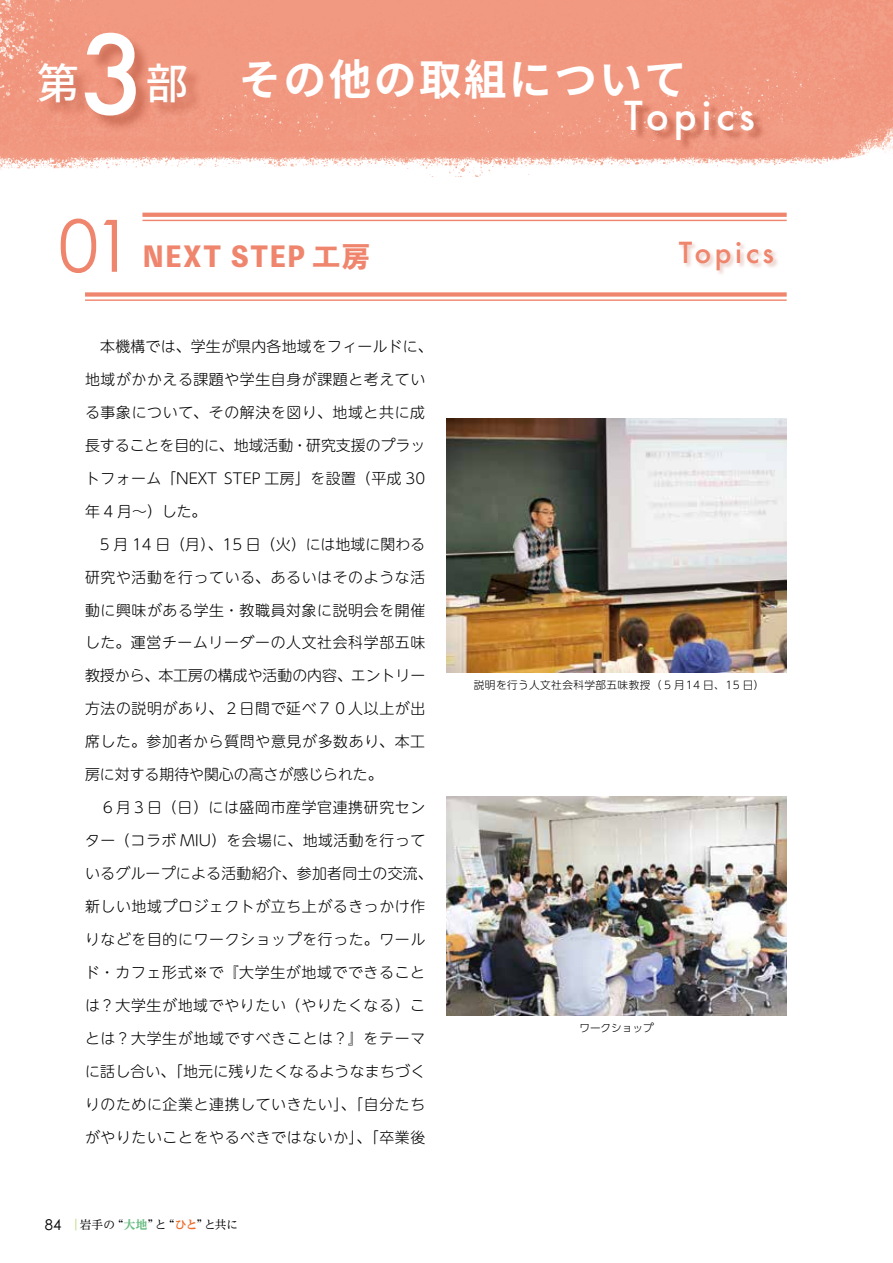
<style>
.page{position:relative;width:893px;height:1263px;background:#fff}
.page>*{position:absolute;margin:0;border:0;box-sizing:border-box;transform-origin:0 0}
.t1{font:500 106.35px "Futura";color:#fff}
.t2{font:72.3px "Century Gothic Pro";color:#ef856d}
.t3{font:700 42.45px "Source Han Sans JP";letter-spacing:.06em;color:#fff}
.t4{font:500 42.45px "Source Han Sans JP";color:#fff}
.t5{font:500 38.7px "Futura";letter-spacing:.12em;color:#fff}
.t6{font:500 28.2px "Futura";letter-spacing:.12em;color:#ef856d}
.t7{font:800 27.6px "Toppan Bunkyu Midashi Gothic Std N";letter-spacing:.055em;color:#ef856d}
.t8{font:300 14.85px "UD Shin M Go Pro";letter-spacing:.045em;color:#000}
.t9{font:300 14.85px "UD Shin M Go Pro";letter-spacing:.02em;color:#000}
.t10{font:300 14.85px "UD Shin M Go Pro";color:#000}
.t11{font:300 14.85px "UD Shin M Go Pro";letter-spacing:.005em;color:#000}
.t12{font:11.7px "UD Reimin Pro";letter-spacing:-.01em;color:#000}
.t13{font:300 10.65px "UD Shin Go Pro";letter-spacing:.04em;color:#000}
.t14{font:300 10.65px "UD Shin Go Pro";color:#000}
.s1{font-weight:500}
.s2{font-family:"Century Gothic Pro";font-size:14.85px}
.s3{color:#b3d46f}
.s4{font-weight:700;font-stretch:expanded;color:#69bd83}
.s5{font-weight:700;font-stretch:expanded;color:#ed6d2b}
</style>
<div class="page">
<img style="left:0;top:0;width:893px;height:177px">
<div style="left:41px;top:35px;width:162px;height:97px;background:#b04d36;opacity:.5"></div>
<div style="left:627px;top:102px;width:139px;height:50px;background:#b04d36;opacity:.6"></div>
<div style="left:85px;top:292px;width:702px;height:5px;background:#ef856d"></div>
<hr style="left:85px;top:299px;width:702px;height:2px;background:#ef856d">
<svg style="left:142px;top:213px;width:645px;height:4px;background:#ef8871"></svg>
<hr style="left:142px;top:220px;width:645px;height:1px;background:#ef856d">
<img style="left:446px;top:418px;width:341px;height:254px">
<img style="left:446px;top:797px;width:341px;height:219px">
<div style="left:679px;top:241px;width:101px;height:35px;background:#b04d36;opacity:.28"></div>
<h1 class="t1" style="left:80px;top:2px;width:67px">3</h1>
<h3 class="t4" style="left:37px;top:60px;width:44px">第</h3>
<h3 class="t3" style="left:146px;top:56px;width:543px"><span class="s1">部</span> その他の取組について</h3>
<h3 class="t5" style="left:624px;top:89px;width:132px">Topics</h3>
<h2 class="t2" style="left:58px;top:202px;width:76px">01</h2>
<h3 class="t7" style="left:142px;top:235px;width:229px">NEXT STEP 工房</h3>
<h3 class="t6" style="left:679px;top:233px;width:97px">Topics</h3>
<p class="t9" style="left:85px;top:334px;width:349px">　本機構では、学生が県内各地域をフィールドに、</p>
<p class="t8" style="left:85px;top:367px;width:342px">地域がかかえる課題や学生自身が課題と考えてい</p>
<p class="t8" style="left:85px;top:400px;width:342px">る事象について、その解決を図り、地域と共に成</p>
<p class="t10" style="left:85px;top:433px;width:342px">長することを目的に、地域活動・研究支援のプラッ</p>
<p class="t8" style="left:85px;top:466px;width:342px">トフォーム「NEXT STEP 工房」を設置（平成 30</p>
<p class="t8" style="left:85px;top:499px;width:123px">年 4 月～）した。</p>
<p class="t11" style="left:85px;top:532px;width:342px">　5 月 14 日（月）、15 日（火）には地域に関わる</p>
<p class="t8" style="left:85px;top:565px;width:342px">研究や活動を行っている、あるいはそのような活</p>
<p class="t8" style="left:85px;top:598px;width:342px">動に興味がある学生・教職員対象に説明会を開催</p>
<p class="t8" style="left:85px;top:631px;width:342px">した。運営チームリーダーの人文社会科学部五味</p>
<p class="t10" style="left:85px;top:664px;width:342px">教授から、本工房の構成や活動の内容、エントリー</p>
<p class="t8" style="left:85px;top:697px;width:342px">方法の説明があり、２日間で延べ７０人以上が出</p>
<p class="t8" style="left:85px;top:730px;width:342px">席した。参加者から質問や意見が多数あり、本工</p>
<p class="t10" style="left:85px;top:763px;width:299px">房に対する期待や関心の高さが感じられた。</p>
<p class="t8" style="left:85px;top:795px;width:342px">　６月３日（日）には盛岡市産学官連携研究セン</p>
<p class="t8" style="left:85px;top:828px;width:342px">ター（コラボ MIU）を会場に、地域活動を行って</p>
<p class="t9" style="left:85px;top:861px;width:349px">いるグループによる活動紹介、参加者同士の交流、</p>
<p class="t8" style="left:85px;top:894px;width:342px">新しい地域プロジェクトが立ち上がるきっかけ作</p>
<p class="t8" style="left:85px;top:927px;width:342px">りなどを目的にワークショップを行った。ワール</p>
<p class="t8" style="left:85px;top:960px;width:342px">ド・カフェ形式※で『大学生が地域でできること</p>
<p class="t8" style="left:85px;top:993px;width:342px">は？大学生が地域でやりたい（やりたくなる）こ</p>
<p class="t8" style="left:85px;top:1026px;width:342px">とは？大学生が地域ですべきことは？』をテーマ</p>
<p class="t9" style="left:85px;top:1059px;width:342px">に話し合い、「地元に残りたくなるようなまちづく</p>
<p class="t8" style="left:85px;top:1092px;width:342px">りのために企業と連携していきたい」、「自分たち</p>
<p class="t8" style="left:85px;top:1125px;width:342px">がやりたいことをやるべきではないか」、「卒業後</p>
<p class="t12" style="left:45px;top:1215px;width:195px"><span class="s2">84</span> <span class="s3">｜</span>岩手の“<span class="s4">大地</span>”と“<span class="s5">ひと</span>”と共に</p>
<p class="t13" style="left:474px;top:676px;width:292px">説明を行う人文社会科学部五味教授（ 5 月14 日、15 日）</p>
<p class="t14" style="left:579px;top:1019px;width:76px">ワークショップ</p>
</div>
